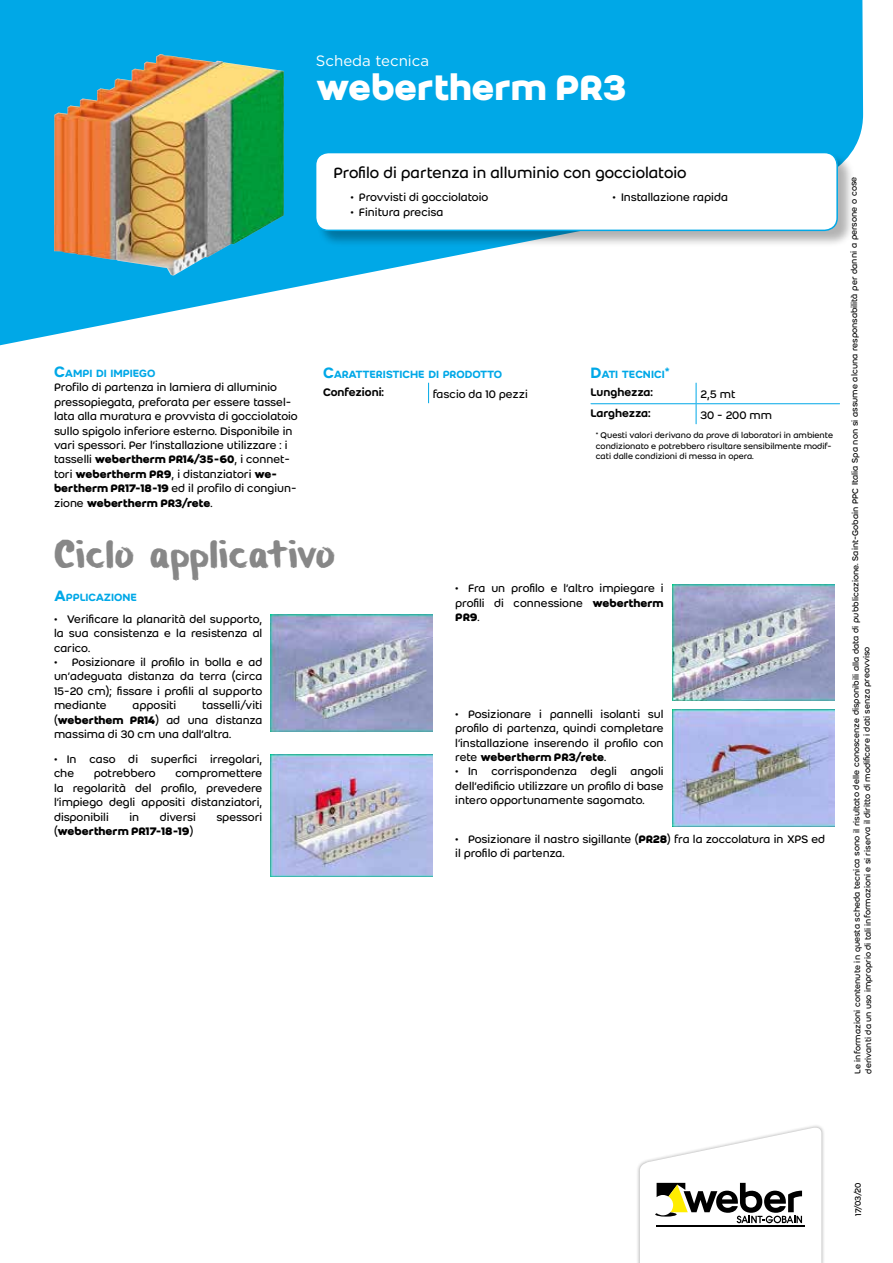
<style>
.page{position:relative;width:893px;height:1263px;background:#fff}
.page>*{position:absolute;margin:0;border:0;box-sizing:border-box;transform-origin:0 0}
.t1{font:700 39px "Weber";color:#fff}
.t2{font:30px "Weber Brush";letter-spacing:.015em;color:#878787}
.t3{font:16.5px "Weber";color:#000}
.t4{font:15px "Gotham";color:#fff}
.t5{font:12px/14.4px "Weber";color:#000;text-align:justify}
.t6{font:500 12px "Weber";letter-spacing:-.01em;color:#000}
.t7{font:700 12px "Weber";letter-spacing:-.005em;color:#000}
.t8{font:500 11.55px "Weber";letter-spacing:-.01em;color:#00a8e7}
.t9{font:9px/10.8px "Weber";letter-spacing:-.005em;color:#000}
.s1{font-size:16.5px}
.s2{font-weight:700}
.s3{font-weight:400}
</style>
<div class="page">
<svg style="left:0;top:0;width:863px;height:346px;fill:#00a8e7"></svg>
<div style="left:636px;top:1124px;width:189px;height:139px;background:#000;opacity:.3"></div>
<svg style="left:640px;top:1126px;width:181px;height:137px"></svg>
<img style="left:54px;top:54px;width:230px;height:222px">
<div style="left:316px;top:153px;width:539px;height:95px;background:#000;opacity:.3"></div>
<div style="left:316px;top:153px;width:521px;height:77px;background:#fff;border-radius:13px"></div>
<div style="left:315px;top:152px;width:523px;height:79px;border:2px solid #00a8e7;border-radius:13px"></div>
<svg style="left:428px;top:383px;width:1px;height:20px"></svg>
<hr style="left:590px;top:403px;width:106px;height:1px;background:#00a8e7">
<hr style="left:696px;top:403px;width:144px;height:1px;background:#00a8e7">
<svg style="left:696px;top:383px;width:1px;height:41px"></svg>
<img style="left:271px;top:615px;width:162px;height:116px">
<img style="left:271px;top:755px;width:162px;height:121px">
<img style="left:672px;top:584px;width:162px;height:117px">
<img style="left:672px;top:710px;width:162px;height:116px">
<p class="t4" style="left:316px;top:51px;width:115px">Scheda tecnica</p>
<h1 class="t1" style="left:316px;top:58px;width:312px">webertherm PR3</h1>
<h3 class="t3" style="left:333px;top:162px;width:355px">Profilo di partenza in alluminio con gocciolatoio</h3>
<p class="t5" style="left:350px;top:190px;width:139px">• Provvisti di gocciolatoio</p>
<p class="t5" style="left:350px;top:204px;width:95px">• Finitura precisa</p>
<p class="t5" style="left:613px;top:190px;width:117px">• Installazione rapida</p>
<p class="t8" style="left:54px;top:365px;width:103px"><span class="s1">C</span>AMPI DI IMPIEGO</p>
<p class="t5" style="left:54px;top:380px;width:245px;text-align:left">Profilo di partenza in lamiera di alluminio pressopiegata, preforata per essere tassel&shy;lata alla muratura e provvista di gocciolatoio sullo spigolo inferiore esterno. Disponibile in vari spessori. Per l’installazione utilizzare : i tasselli <span class="s2">webertherm PR14/35-60</span>, i connet&shy;tori <span class="s2">webertherm PR9</span>, i distanziatori <span class="s2">we&shy;bertherm PR17-18-19</span> ed il profilo di congiun&shy;zione <span class="s2">webertherm PR3/rete</span>.</p>
<p class="t8" style="left:323px;top:366px;width:181px"><span class="s1">C</span>ARATTERISTICHE DI PRODOTTO</p>
<p class="t6" style="left:323px;top:383px;width:63px">Confezioni:</p>
<p class="t5" style="left:433px;top:386px;width:97px">fascio da 10 pezzi</p>
<p class="t8" style="left:590px;top:366px;width:81px"><span class="s1">D</span>ATI TECNICI<span class="s1">*</span></p>
<p class="t6" style="left:590px;top:383px;width:64px">Lunghezza:</p>
<p class="t5" style="left:700px;top:386px;width:37px">2,5 mt</p>
<p class="t6" style="left:590px;top:404px;width:61px">Larghezza:</p>
<p class="t5" style="left:700px;top:407px;width:73px">30 - 200 mm</p>
<p class="t9" style="left:596px;top:429px;width:239px">* Questi valori derivano da prove di laboratori in ambiente condizionato e potrebbero risultare sensibilmente modif&shy;cati dalle condizioni di messa in opera.</p>
<h2 class="t2" style="left:54px;top:540px;width:282px">Ciclo applicativo</h2>
<p class="t8" style="left:54px;top:589px;width:84px"><span class="s1">A</span>PPLICAZIONE</p>
<p class="t5" style="left:54px;top:612px;width:210px">• Verificare la planarità del supporto, la sua consistenza e la resistenza al carico.</p>
<p class="t5" style="left:54px;top:655px;width:210px">• Posizionare il profilo in bolla e ad un’adeguata distanza da terra (circa 15-20 cm); fissare i profili al supporto mediante</p>
<p class="t5" style="left:54px;top:698px;width:210px;text-indent:148px">tasselli/viti (<span class="s2">weberthem PR14</span>) ad una distanza massima di 30 cm una dall’altra.</p>
<p class="t5" style="left:54px;top:752px;width:210px">• In caso di superfici irregolari, che</p>
<p class="t5" style="left:133px;top:698px;width:45px">appositi</p>
<p class="t5" style="left:94px;top:766px;width:64px">potrebbero</p>
<p class="t5" style="left:54px;top:766px;width:210px;text-indent:121px">compromettere la regolarità del profilo, prevedere l’impiego degli appositi distanziatori, disponibili</p>
<p class="t5" style="left:129px;top:809px;width:11px">in</p>
<p class="t5" style="left:160px;top:809px;width:38px">diversi</p>
<p class="t5" style="left:217px;top:809px;width:47px">spessori</p>
<p class="t7" style="left:54px;top:822px;width:141px"><span class="s3">(</span>webertherm PR17-18-19<span class="s3">)</span></p>
<p class="t5" style="left:455px;top:581px;width:210px">• Fra un profilo e l’altro impiegare i profili di connessione <span class="s2">webertherm PR9</span>.</p>
<p class="t5" style="left:455px;top:707px;width:210px">• Posizionare i pannelli isolanti sul profilo di partenza, quindi completare l’installazione inserendo il profilo con rete <span class="s2">webertherm PR3/rete</span>.</p>
<p class="t5" style="left:455px;top:764px;width:210px">• In corrispondenza degli angoli dell’edificio utilizzare un profilo di base intero opportunamente sagomato.</p>
<p class="t5" style="left:455px;top:831px;width:371px">• Posizionare il nastro sigillante (<span class="s2">PR28</span>) fra la zoccolatura in XPS ed il profilo di partenza.</p>
<p class="t9" style="left:850px;top:1074px;width:899px;line-height:11.7px;rotate:-90deg">Le informazioni contenute in questa scheda tecnica sono il risultato delle conoscenze disponibili alla data di pubblicazione. Saint-Gobain PPC Italia Spa non si assume alcuna responsabilità per danni a persone o cose derivanti da un uso improprio di tali informazioni e si riserva il diritto di modificare i dati senza preavviso</p>
<p class="t9" style="left:852px;top:1215px;width:35px;rotate:-90deg">17/03/20</p>
</div>
